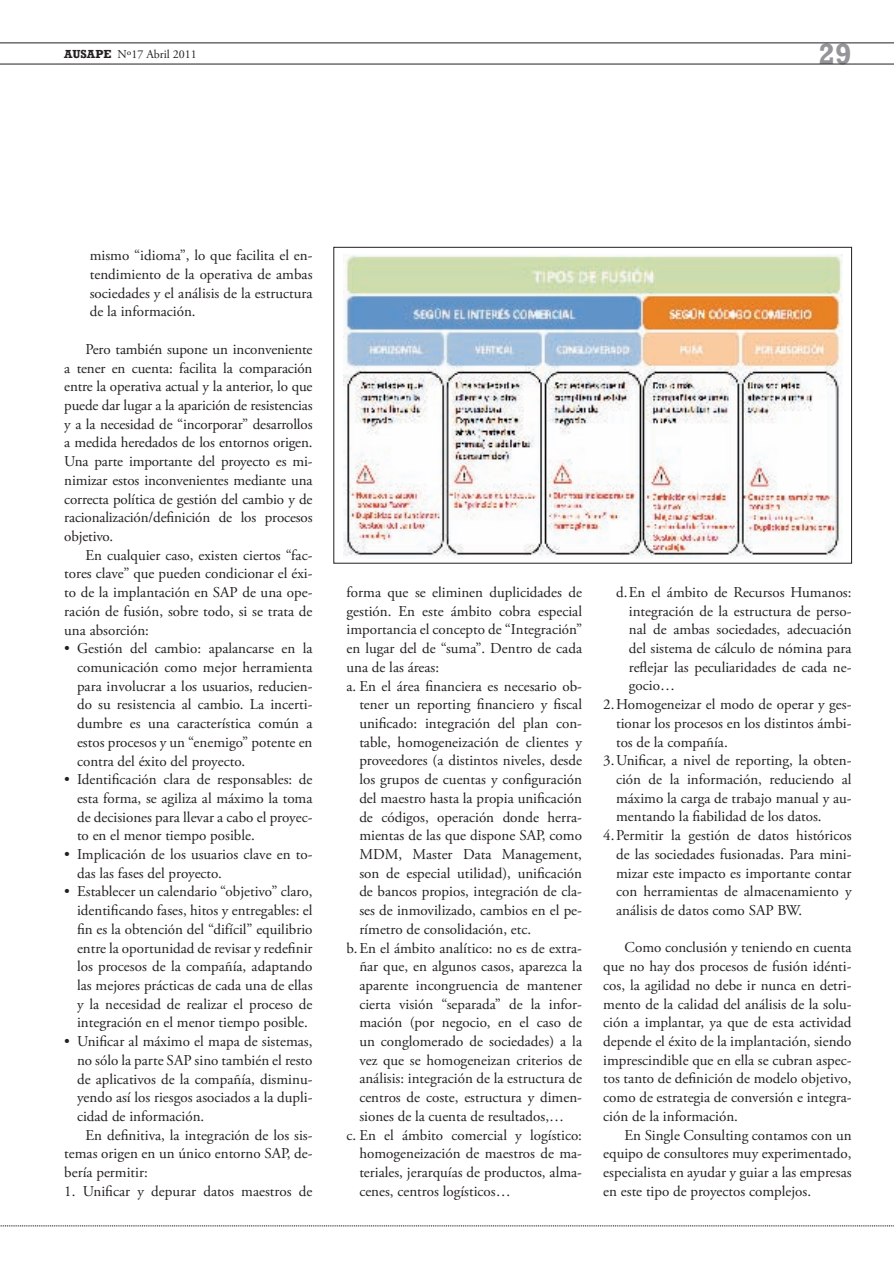
<style>
.page{position:relative;width:894px;height:1264px;background:#fff}
.page>*{position:absolute;margin:0;border:0;box-sizing:border-box;transform-origin:0 0}
.t1{font:700 30px "Rockwell";color:#939598}
.t2{font:15px/18.8px "Adobe Garamond Pro";color:#231f20;text-align:justify}
.t3{font:12px "Adobe Garamond Pro";color:#231f20}
.s1{font-family:"Rockwell";font-weight:700}
</style>
<div class="page">
<hr style="left:0;top:43px;width:893px;height:1px;background:#231f20">
<hr style="left:0;top:64px;width:893px;height:1px;background:#231f20">
<svg style="left:0;top:1225px;width:893px;height:1px"></svg>
<img style="left:343px;top:254px;width:498px;height:304px">
<div style="left:333px;top:247px;width:518px;height:316px;border:1px solid #231f20"></div>
<p class="t3" style="left:64px;top:49px;width:134px"><span class="s1">AUSAPE</span> Nº17 Abril 2011</p>
<h1 class="t1" style="left:818px;top:35px;width:35px">29</h1>
<p class="t2" style="left:90px;top:247px;width:224px">mismo “idioma”, lo que facilita el en&shy;tendimiento de la operativa de ambas sociedades y el análisis de la estructura de la información.</p>
<p class="t2" style="left:64px;top:341px;width:250px;text-indent:21px">Pero también supone un inconveniente a tener en cuenta: facilita la comparación entre la operativa actual y la anterior, lo que puede dar lugar a la aparición de resistencias y a la necesidad de “incorporar” desarrollos a medida heredados de los entornos origen.<br>Una parte importante del proyecto es mi&shy;nimizar estos inconvenientes mediante una correcta política de gestión del cambio y de racionalización/definición de los procesos objetivo.</p>
<p class="t2" style="left:64px;top:547px;width:250px;text-indent:21px">En cualquier caso, existen ciertos “fac&shy;tores clave” que pueden condicionar el éxi&shy;to de la implantación en SAP de una ope&shy;ración de fusión, sobre todo, si se trata de una absorción:</p>
<p class="t2" style="left:77px;top:640px;width:237px;text-indent:-13px">• Gestión del cambio: apalancarse en la comunicación como mejor herramienta para involucrar a los usuarios, reducien&shy;do su resistencia al cambio. La incerti&shy;dumbre es una característica común a estos procesos y un “enemigo” potente en contra del éxito del proyecto.</p>
<p class="t2" style="left:77px;top:771px;width:237px;text-indent:-13px">• Identificación clara de responsables: de esta forma, se agiliza al máximo la toma de decisiones para llevar a cabo el proyec&shy;to en el menor tiempo posible.</p>
<p class="t2" style="left:77px;top:846px;width:237px;text-indent:-13px">• Implicación de los usuarios clave en to&shy;das las fases del proyecto.</p>
<p class="t2" style="left:77px;top:883px;width:237px;text-indent:-13px">• Establecer un calendario “objetivo” claro, identificando fases, hitos y entregables: el fin es la obtención del “difícil” equilibrio entre la oportunidad de revisar y redefinir los procesos de la compañía, adaptando las mejores prácticas de cada una de ellas y la necesidad de realizar el proceso de integración en el menor tiempo posible.</p>
<p class="t2" style="left:64px;top:1033px;width:250px">• Unificar al máximo el mapa de sistemas,</p>
<p class="t2" style="left:77px;top:1052px;width:237px">no sólo la parte SAP sino también el resto</p>
<p class="t2" style="left:77px;top:1070px;width:237px">de aplicativos de la compañía, disminu-</p>
<p class="t2" style="left:77px;top:1089px;width:237px">yendo así los riesgos asociados a la dupli-</p>
<p class="t2" style="left:77px;top:1108px;width:129px">cidad de información.</p>
<p class="t2" style="left:85px;top:1127px;width:228px">En definitiva, la integración de los sis-</p>
<p class="t2" style="left:64px;top:1145px;width:250px">temas origen en un único entorno SAP, de-</p>
<p class="t2" style="left:64px;top:1164px;width:85px">bería permitir:</p>
<p class="t2" style="left:64px;top:1183px;width:250px">1. Unificar y depurar datos maestros de</p>
<p class="t2" style="left:346px;top:584px;width:237px">forma que se eliminen duplicidades de</p>
<p class="t2" style="left:346px;top:603px;width:237px">gestión. En este ámbito cobra especial</p>
<p class="t2" style="left:346px;top:621px;width:237px">importancia el concepto de “Integración”</p>
<p class="t2" style="left:346px;top:640px;width:237px">en lugar del de “suma”. Dentro de cada</p>
<p class="t2" style="left:346px;top:659px;width:94px">una de las áreas:</p>
<p class="t2" style="left:346px;top:678px;width:237px">a. En el área financiera es necesario ob-</p>
<p class="t2" style="left:359px;top:696px;width:224px">tener un reporting financiero y fiscal</p>
<p class="t2" style="left:359px;top:715px;width:224px">unificado: integración del plan con-</p>
<p class="t2" style="left:359px;top:734px;width:224px">table, homogeneización de clientes y</p>
<p class="t2" style="left:359px;top:752px;width:224px">proveedores (a distintos niveles, desde</p>
<p class="t2" style="left:359px;top:771px;width:224px">los grupos de cuentas y configuración</p>
<p class="t2" style="left:359px;top:790px;width:224px">del maestro hasta la propia unificación</p>
<p class="t2" style="left:359px;top:808px;width:224px">de códigos, operación donde herra-</p>
<p class="t2" style="left:359px;top:827px;width:224px">mientas de las que dispone SAP, como</p>
<p class="t2" style="left:359px;top:846px;width:224px">MDM, Master Data Management,</p>
<p class="t2" style="left:359px;top:865px;width:224px">son de especial utilidad), unificación</p>
<p class="t2" style="left:359px;top:883px;width:224px">de bancos propios, integración de cla-</p>
<p class="t2" style="left:359px;top:902px;width:224px">ses de inmovilizado, cambios en el pe-</p>
<p class="t2" style="left:359px;top:921px;width:173px">rímetro de consolidación, etc.</p>
<p class="t2" style="left:346px;top:939px;width:237px">b. En el ámbito analítico: no es de extra-</p>
<p class="t2" style="left:359px;top:958px;width:224px">ñar que, en algunos casos, aparezca la</p>
<p class="t2" style="left:359px;top:977px;width:224px">aparente incongruencia de mantener</p>
<p class="t2" style="left:359px;top:996px;width:224px">cierta visión “separada” de la infor-</p>
<p class="t2" style="left:359px;top:1014px;width:224px">mación (por negocio, en el caso de</p>
<p class="t2" style="left:359px;top:1033px;width:224px">un conglomerado de sociedades) a la</p>
<p class="t2" style="left:359px;top:1052px;width:224px">vez que se homogeneizan criterios de</p>
<p class="t2" style="left:359px;top:1070px;width:224px">análisis: integración de la estructura de</p>
<p class="t2" style="left:359px;top:1089px;width:224px">centros de coste, estructura y dimen-</p>
<p class="t2" style="left:359px;top:1108px;width:206px">siones de la cuenta de resultados,…</p>
<p class="t2" style="left:346px;top:1126px;width:237px">c. En el ámbito comercial y logístico:</p>
<p class="t2" style="left:359px;top:1145px;width:224px">homogeneización de maestros de ma-</p>
<p class="t2" style="left:359px;top:1164px;width:224px">teriales, jerarquías de productos, alma-</p>
<p class="t2" style="left:359px;top:1183px;width:153px">cenes, centros logísticos…</p>
<p class="t2" style="left:628px;top:584px;width:224px;text-indent:-13px">d. En el ámbito de Recursos Humanos: integración de la estructura de perso&shy;nal de ambas sociedades, adecuación del sistema de cálculo de nómina para reflejar las peculiaridades de cada ne&shy;gocio…</p>
<p class="t2" style="left:616px;top:696px;width:237px;text-indent:-13px">2. Homogeneizar el modo de operar y ges&shy;tionar los procesos en los distintos ámbi&shy;tos de la compañía.</p>
<p class="t2" style="left:616px;top:752px;width:237px;text-indent:-13px">3. Unificar, a nivel de reporting, la obten&shy;ción de la información, reduciendo al máximo la carga de trabajo manual y au&shy;mentando la fiabilidad de los datos.</p>
<p class="t2" style="left:616px;top:827px;width:237px;text-indent:-13px">4. Permitir la gestión de datos históricos de las sociedades fusionadas. Para mini&shy;mizar este impacto es importante contar con herramientas de almacenamiento y análisis de datos como SAP BW.</p>
<p class="t2" style="left:603px;top:939px;width:250px;text-indent:21px">Como conclusión y teniendo en cuenta que no hay dos procesos de fusión idénti&shy;cos, la agilidad no debe ir nunca en detri&shy;mento de la calidad del análisis de la solu&shy;ción a implantar, ya que de esta actividad depende el éxito de la implantación, siendo imprescindible que en ella se cubran aspec&shy;tos tanto de definición de modelo objetivo, como de estrategia de conversión e integra&shy;ción de la información.</p>
<p class="t2" style="left:603px;top:1126px;width:250px;text-indent:21px">En Single Consulting contamos con un equipo de consultores muy experimentado, especialista en ayudar y guiar a las empresas en este tipo de proyectos complejos.</p>
</div>
